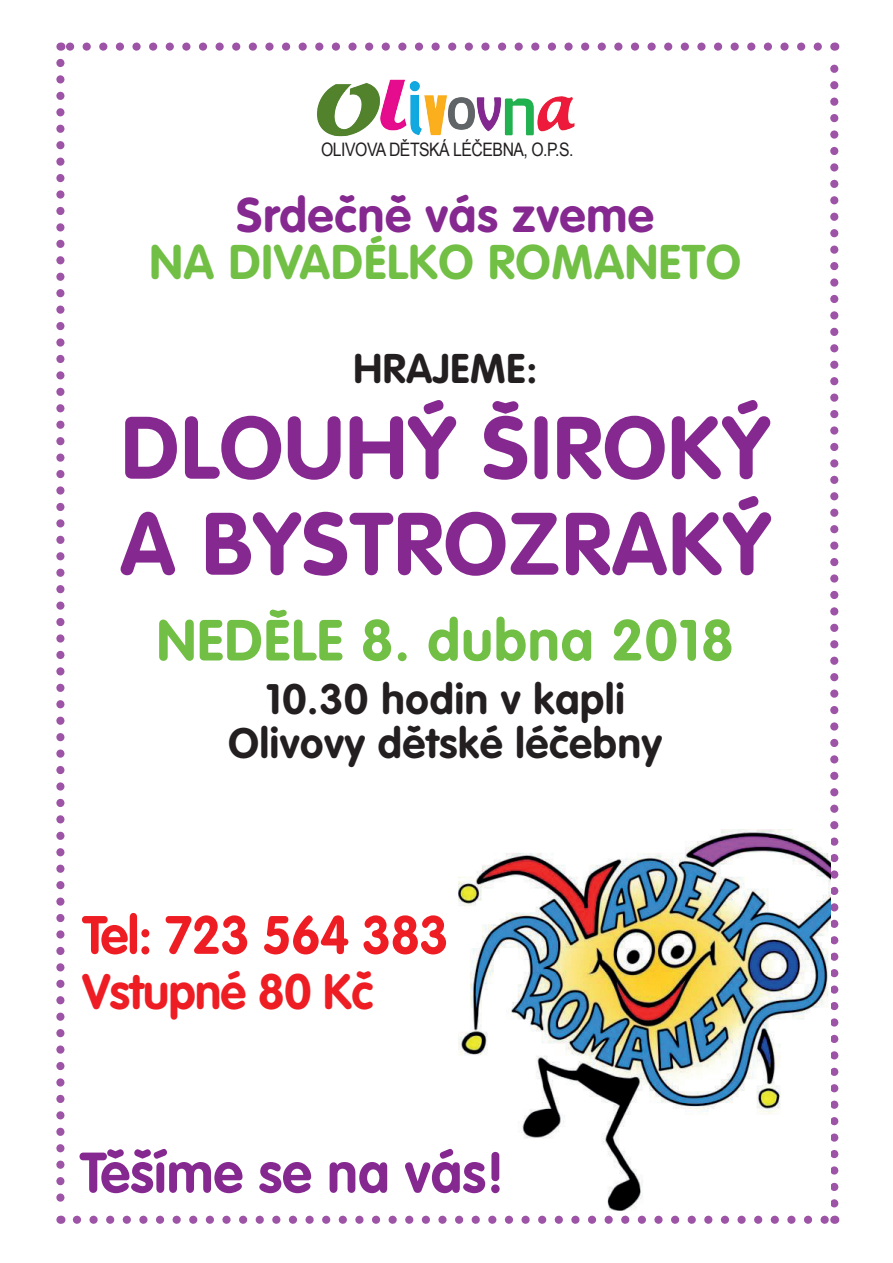
<style>
.page{position:relative;width:893px;height:1263px;background:#fff}
.page>*{position:absolute;margin:0;border:0;box-sizing:border-box;transform-origin:0 0}
.t1{font:700 87px/96px "VAG Rounded OT";letter-spacing:.02em;color:#852890}
.t2{font:700 57px "VAG Rounded OT";letter-spacing:.02em;color:#71bf44}
.t3{font:700 56.1px "VAG Rounded OT";letter-spacing:.01em;color:#852890}
.t4{font:700 53.1px "VAG Rounded OT";letter-spacing:-.01em;color:#ee1d23;scale:.96 1}
.t5{font:700 49.05px "VAG Rounded OT";letter-spacing:-.01em;color:#ee1d23;scale:.96 1}
.t6{font:700 48px/47px "VAG Rounded OT";letter-spacing:.02em;color:#71bf44;text-align:center}
.t7{font:700 42px/44.1px "VAG Rounded OT";letter-spacing:.02em;color:#231f20;text-align:center}
.t8{font:700 40.8px "VAG Rounded OT";letter-spacing:.02em;color:#231f20}
.t9{font:18.6px "Arial";letter-spacing:-.03em;color:#231f20;scale:.85 1}
.s1{color:#852890}
</style>
<div class="page">
<svg style="left:77px;top:1216px;width:749px;height:8px"></svg>
<svg style="left:69px;top:43px;width:749px;height:8px"></svg>
<svg style="left:56px;top:63px;width:9px;height:1161px"></svg>
<svg style="left:830px;top:43px;width:8px;height:1160px"></svg>
<img style="left:317px;top:79px;width:258px;height:58px">
<img style="left:459px;top:829px;width:371px;height:382px">
<p class="t9" style="left:321px;top:137px;width:298px">OLIVOVA DĚTSKÁ LÉČEBNA, O.P.S.</p>
<p class="t6" style="left:150px;top:191px;width:592px"><span class="s1">Srdečně vás zveme<br></span>NA DIVADÉLKO ROMANETO</p>
<p class="t8" style="left:353px;top:345px;width:185px">HRAJEME:</p>
<p class="t1" style="left:120px;top:400px;width:651px">DLOUHÝ ŠIROKÝ<br>A BYSTROZRAKÝ</p>
<p class="t2" style="left:157px;top:608px;width:578px">NEDĚLE 8. dubna 2018</p>
<p class="t7" style="left:229px;top:677px;width:435px">10.30 hodin v kapli<br>Olivovy dětské léčebny</p>
<p class="t4" style="left:83px;top:905px;width:383px">Tel: 723 564 383</p>
<p class="t5" style="left:83px;top:964px;width:304px">Vstupné 80 Kč</p>
<p class="t3" style="left:80px;top:1141px;width:426px">Těšíme se na vás!</p>
</div>
